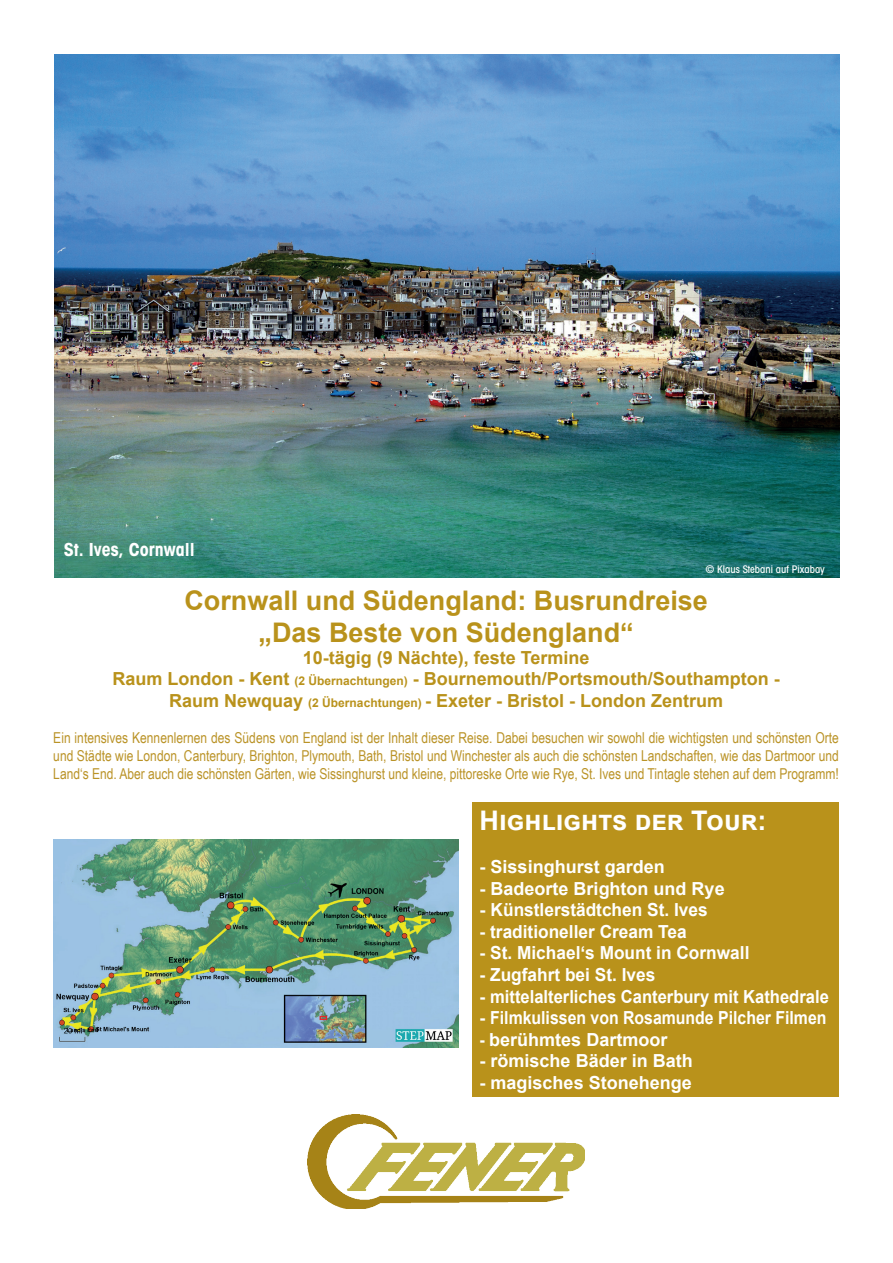
<style>
.page{position:relative;width:893px;height:1263px;background:#fff}
.page>*{position:absolute;margin:0;border:0;box-sizing:border-box;transform-origin:0 0}
.t1{font:700 27px/32.4px "Arial";color:#b9921b;text-align:center}
.t2{font:700 27px "Arial";color:#fff}
.t3{font:700 18px/21.6px "Arial";color:#b9921b;text-align:center}
.t4{font:700 18px "Arial";color:#fff;scale:.96 1}
.t5{font:700 18px "Arial";color:#fff}
.t6{font:700 18px "Arial";color:#fff;scale:.88 1}
.t7{font:700 condensed 18px "Avant Garde";color:#fff}
.t8{font:15px/18px "Arial Narrow";color:#ba9327;text-align:justify}
.t9{font:500 condensed 10.5px "Avant Garde";color:#fff}
.s1{font-size:12px}
</style>
<div class="page">
<img style="left:54px;top:54px;width:786px;height:524px">
<img style="left:308px;top:1114px;width:277px;height:95px">
<div style="left:472px;top:802px;width:367px;height:294px;background:#b9921b"></div>
<img style="left:53px;top:840px;width:406px;height:207px">
<p class="t7" style="left:64px;top:538px;width:133px">St. Ives, Cornwall</p>
<p class="t9" style="left:706px;top:563px;width:121px">© Klaus Stebani auf Pixabay</p>
<h1 class="t1" style="left:184px;top:584px;width:525px">Cornwall und Südengland: Busrundreise „Das Beste von Südengland“</h1>
<p class="t3" style="left:112px;top:647px;width:669px">10-tägig (9 Nächte), feste Termine<br>Raum London - Kent <span class="s1">(2 Übernachtungen)</span> - Bournemouth/Portsmouth/Southampton -<br>Raum Newquay <span class="s1">(2 Übernachtungen)</span> - Exeter - Bristol - London Zentrum</p>
<p class="t8" style="left:53px;top:728px;width:787px">Ein intensives Kennenlernen des Südens von England ist der Inhalt dieser Reise. Dabei besuchen wir sowohl die wichtigsten und schönsten Orte und Städte wie London, Canterbury, Brighton, Plymouth, Bath, Bristol und Winchester als auch die schönsten Landschaften, wie das Dartmoor und Land‘s End. Aber auch die schönsten Gärten, wie Sissinghurst und kleine, pittoreske Orte wie Rye, St. Ives und Tintagle stehen auf dem Programm!</p>
<h1 class="t2" style="left:480px;top:801px;width:288px">Highlights der Tour:</h1>
<p class="t5" style="left:480px;top:854px;width:187px">- Sissinghurst garden</p>
<p class="t5" style="left:480px;top:876px;width:247px">- Badeorte Brighton und Rye</p>
<p class="t5" style="left:480px;top:897px;width:230px">- Künstlerstädtchen St. Ives</p>
<p class="t4" style="left:480px;top:919px;width:217px">- traditioneller Cream Tea</p>
<p class="t4" style="left:480px;top:940px;width:283px">- St. Michael‘s Mount in Cornwall</p>
<p class="t4" style="left:480px;top:962px;width:185px">- Zugfahrt bei St. Ives</p>
<p class="t4" style="left:480px;top:984px;width:365px">- mittelalterliches Canterbury mit Kathedrale</p>
<p class="t4" style="left:480px;top:1005px;width:363px">- Filmkulissen von Rosamunde Pilcher Filmen</p>
<p class="t6" style="left:480px;top:1027px;width:215px">- berühmtes Dartmoor</p>
<p class="t5" style="left:480px;top:1048px;width:215px">- römische Bäder in Bath</p>
<p class="t5" style="left:480px;top:1070px;width:214px">- magisches Stonehenge</p>
</div>
